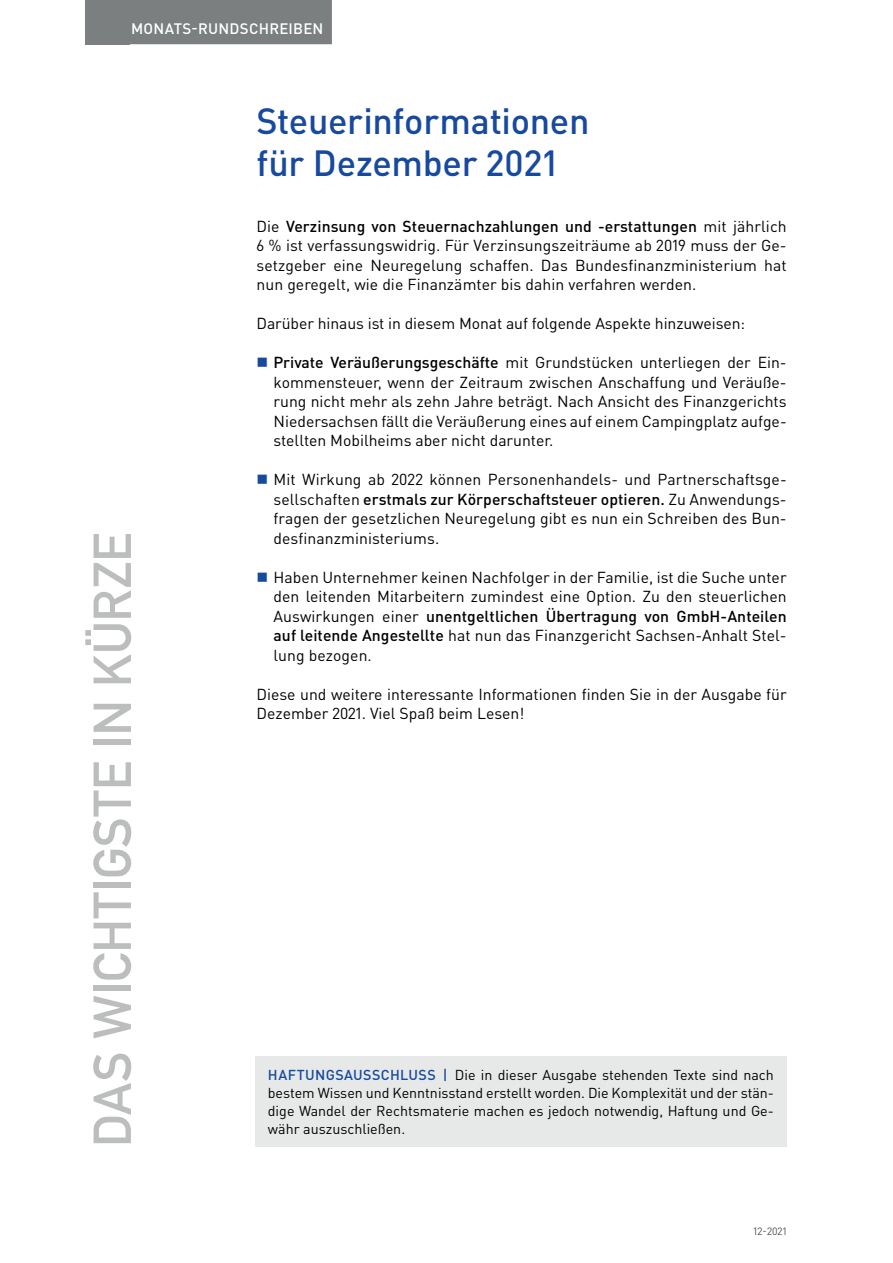
<style>
.page{position:relative;width:893px;height:1263px;background:#fff}
.page>*{position:absolute;margin:0;border:0;box-sizing:border-box;transform-origin:0 0}
.t1{font:52.5px "DIN Mittelschrift Std";color:#bcbdbd}
.t2{font:500 36px/42px "DIN Pro";letter-spacing:-.01em;color:#17499e}
.t3{font:15.75px/19.5px "DIN Pro";color:#000002;text-align:justify}
.t4{font:500 15px "DIN Pro";letter-spacing:.015em;color:#fff}
.t5{font:14.25px/18px "DIN Pro";color:#000002;text-align:justify}
.t6{font:10.5px "DIN Pro";color:#4f5152}
.s1{font-weight:500}
.s2{font-weight:500;color:#17499e}
</style>
<div class="page">
<div style="left:85px;top:0;width:45px;height:44px;background:#7c7f7f"></div>
<div style="left:122px;top:0;width:210px;height:44px;background:#7c7f7f"></div>
<div style="left:255px;top:1057px;width:532px;height:90px;background:#e6e9e8"></div>
<p class="t4" style="left:131px;top:18px;width:194px">MONATS-RUNDSCHREIBEN</p>
<h1 class="t1" style="left:82px;top:1147px;width:616px;rotate:-90deg">DAS WICHTIGSTE IN KÜRZE</h1>
<h2 class="t2" style="left:257px;top:99px;width:334px">Steuerinformationen für Dezember 2021</h2>
<p class="t3" style="left:257px;top:216px;width:532px">Die <span class="s1">Verzinsung von Steuernachzahlungen und -erstattungen</span> mit jährlich 6 % ist verfassungswidrig. Für Verzinsungszeiträume ab 2019 muss der Ge&shy;setzgeber eine Neuregelung schaffen. Das Bundesfinanzministerium hat nun geregelt, wie die Finanzämter bis dahin verfahren werden.</p>
<p class="t3" style="left:257px;top:313px;width:490px">Darüber hinaus ist in diesem Monat auf folgende Aspekte hinzuweisen:</p>
<p class="t3" style="left:274px;top:352px;width:515px"><span class="s1">Private Veräußerungsgeschäfte</span> mit Grundstücken unterliegen der Ein&shy;kommensteuer, wenn der Zeitraum zwischen Anschaffung und Veräuße&shy;rung nicht mehr als zehn Jahre beträgt. Nach Ansicht des Finanzgerichts Niedersachsen fällt die Veräußerung eines auf einem Campingplatz aufge&shy;stellten Mobilheims aber nicht darunter.</p>
<p class="t3" style="left:274px;top:469px;width:515px">Mit Wirkung ab 2022 können Personenhandels- und Partnerschaftsge&shy;sellschaften <span class="s1">erstmals zur Körperschaftsteuer optieren.</span> Zu Anwendungs&shy;fragen der gesetzlichen Neuregelung gibt es nun ein Schreiben des Bun&shy;desfinanzministeriums.</p>
<p class="t3" style="left:274px;top:567px;width:515px">Haben Unternehmer keinen Nachfolger in der Familie, ist die Suche unter den leitenden Mitarbeitern zumindest eine Option. Zu den steuerlichen Auswirkungen einer <span class="s1">unentgeltlichen Übertragung von GmbH-Anteilen auf leitende Angestellte</span> hat nun das Finanzgericht Sachsen-Anhalt Stel&shy;lung bezogen.</p>
<p class="t3" style="left:257px;top:684px;width:532px">Diese und weitere interessante Informationen finden Sie in der Ausgabe für<br>Dezember 2021. Viel Spaß beim Lesen!</p>
<p class="t5" style="left:268px;top:1065px;width:508px"><span class="s2">HAFTUNGSAUSSCHLUSS |</span> Die in dieser Ausgabe stehenden Texte sind nach bestem Wissen und Kenntnisstand erstellt worden. Die Komplexität und der stän&shy;dige Wandel der Rechtsmaterie machen es jedoch notwendig, Haftung und Ge&shy;währ auszuschließen.</p>
<p class="t6" style="left:753px;top:1224px;width:35px">12-2021</p>
</div>
